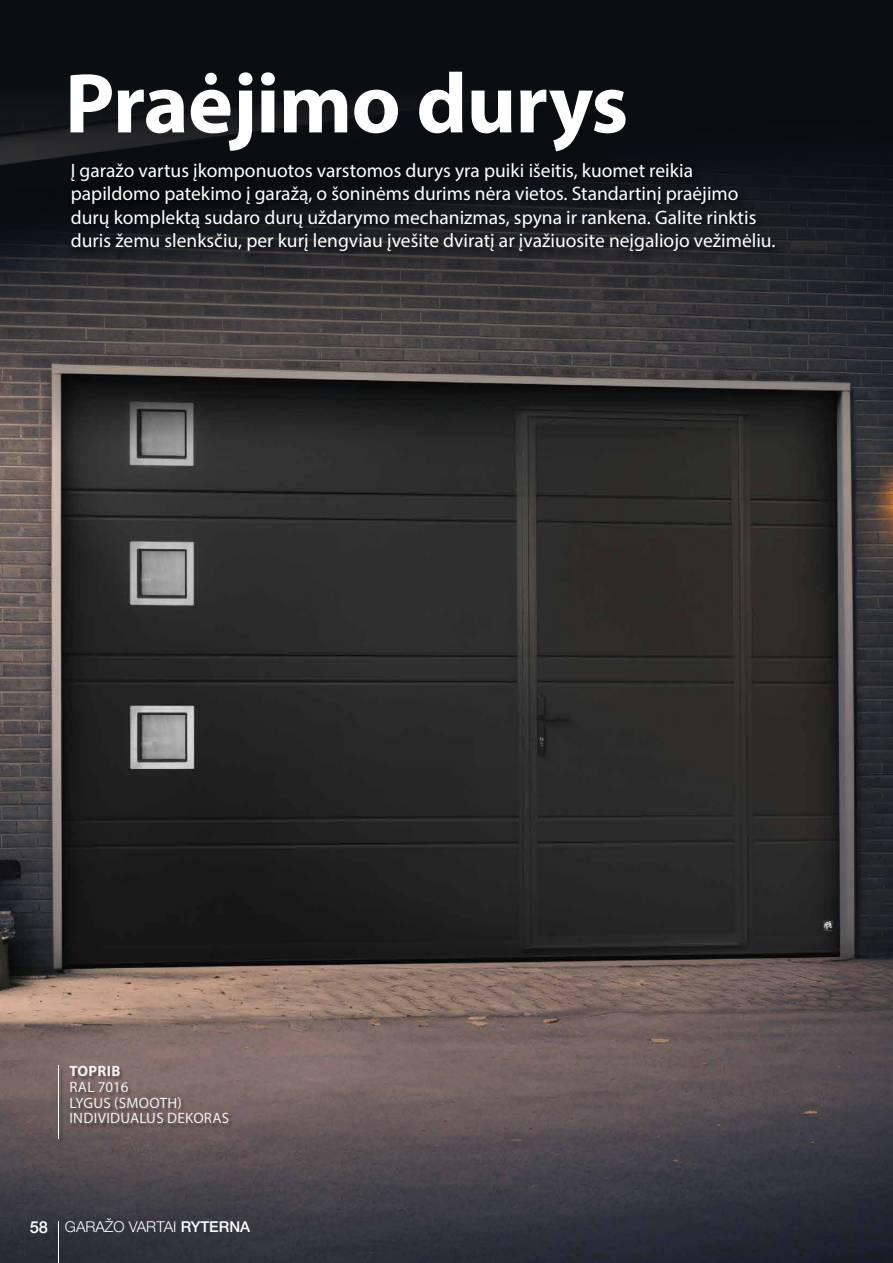
<style>
.page{position:relative;width:893px;height:1263px;background:#fff}
.page>*{position:absolute;margin:0;border:0;box-sizing:border-box;transform-origin:0 0}
.t1{font:700 85.5px "Myriad Pro";letter-spacing:-.01em;color:#fff}
.t2{font:19.5px/23.4px "Myriad Pro";color:#fff}
.t3{font:15px/15.8px "Myriad Pro";letter-spacing:.02em;color:#f1f1f2}
.t4{font:300 15px "Helvetica Neue LT Pro";color:#fff}
.t5{font:700 15px "Myriad Pro";letter-spacing:.02em;color:#f1f1f2}
.s1{font-weight:500;font-size:16.5px}
.s2{font-weight:500}
</style>
<div class="page">
<img style="left:0;top:500px;width:893px;height:763px">
<svg style="left:0;top:0;width:893px;height:500px"></svg>
<div style="left:67px;top:159px;width:717px;height:102px;background:#000;opacity:.9"></div>
<div style="left:59px;top:1066px;width:5px;height:77px;background:#000;opacity:.3"></div>
<hr style="left:58px;top:1065px;width:1px;height:73px;background:#fff">
<div style="left:71px;top:1067px;width:162px;height:61px;background:#000;opacity:.3"></div>
<hr style="left:58px;top:1221px;width:1px;height:42px;background:#fff">
<h1 class="t1" style="left:65px;top:48px;width:565px">Praėjimo durys</h1>
<p class="t2" style="left:71px;top:158px;width:706px">Į garažo vartus įkomponuotos varstomos durys yra puiki išeitis, kuomet reikia papildomo patekimo į garažą, o šoninėms durims nėra vietos. Standartinį praėjimo durų komplektą sudaro durų uždarymo mechanizmas, spyna ir rankena. Galite rinktis duris žemu slenksčiu, per kurį lengviau įvešite dviratį ar įvažiuosite neįgaliojo vežimėliu.</p>
<p class="t5" style="left:69px;top:1061px;width:52px">TOPRIB</p>
<p class="t3" style="left:69px;top:1079px;width:161px">RAL 7016<br>LYGUS (SMOOTH)<br>INDIVIDUALUS DEKORAS</p>
<p class="t4" style="left:30px;top:1217px;width:222px"><span class="s1">58</span> GARAŽO VARTAI <span class="s2">RYTERNA</span></p>
</div>
